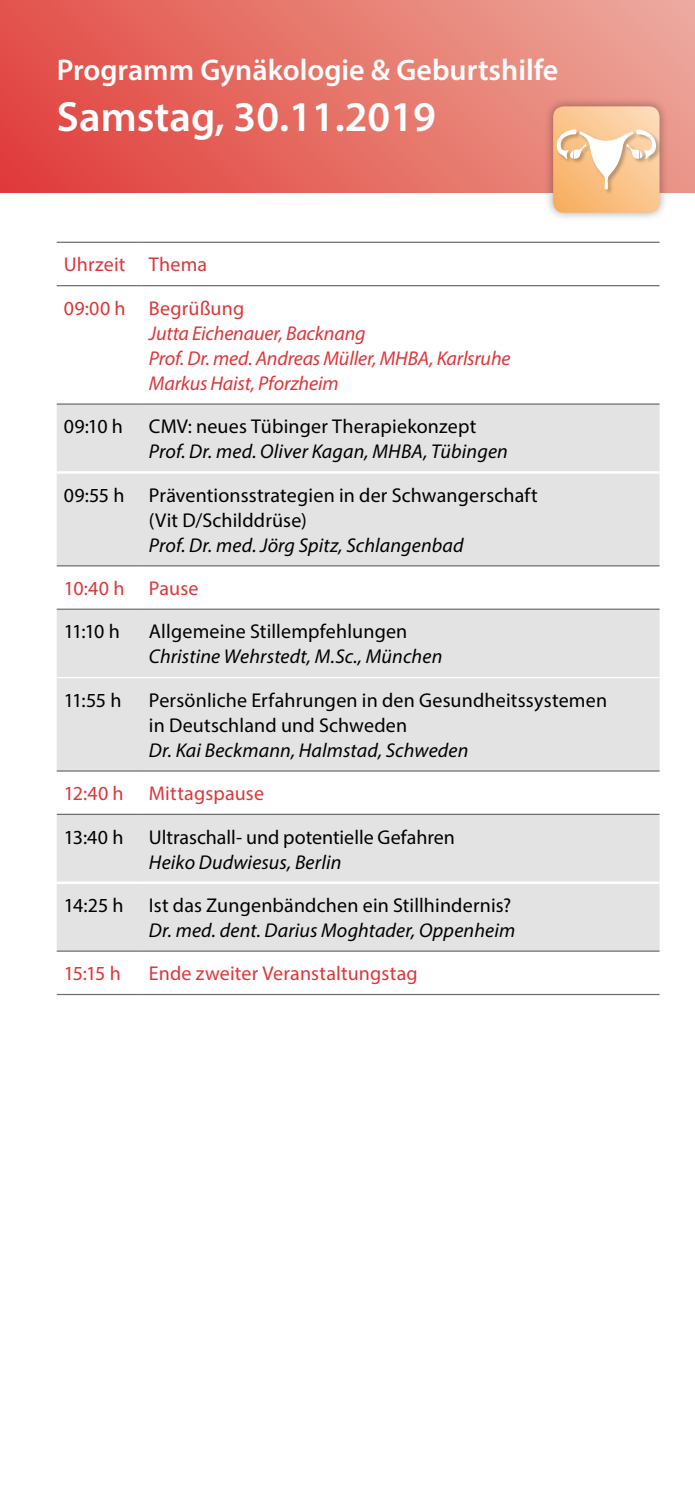
<style>
.page{position:relative;width:695px;height:1489px;background:#fff}
.page>*{position:absolute;margin:0;border:0;box-sizing:border-box;transform-origin:0 0}
.t1{font:600 42.5px "Myriad Pro";color:#fff}
.t2{font:600 30px "Myriad Pro";color:#fff}
.t3{font:20px/25px "Myriad Pro";letter-spacing:.005em;color:#000}
.t4{font:italic 20px "Myriad Pro";letter-spacing:.01em;color:#000}
.t5{font:20px/43.2px "Myriad Pro";letter-spacing:.01em;color:#df3539}
.t6{font:italic 20px/25px "Myriad Pro";letter-spacing:-.005em;color:#df3539}
</style>
<div class="page">
<div style="left:0;top:0;width:694px;height:192px;background:linear-gradient(to right,#e14641,#eca497)"></div>
<svg style="left:57px;top:404px;width:602px;height:546px;fill:#e3e3e3"></svg>
<hr style="left:57px;top:242px;width:85px;height:1px;background:#706f6f">
<hr style="left:142px;top:242px;width:517px;height:1px;background:#706f6f">
<hr style="left:57px;top:471px;width:85px;height:2px;background:#fff">
<hr style="left:142px;top:471px;width:517px;height:2px;background:#fff">
<hr style="left:57px;top:565px;width:85px;height:1px;background:#706f6f">
<hr style="left:142px;top:565px;width:517px;height:1px;background:#706f6f">
<hr style="left:57px;top:813px;width:85px;height:2px;background:#706f6f">
<hr style="left:142px;top:813px;width:517px;height:2px;background:#706f6f">
<hr style="left:57px;top:950px;width:85px;height:1px;background:#706f6f">
<hr style="left:142px;top:950px;width:517px;height:1px;background:#706f6f">
<hr style="left:57px;top:993px;width:85px;height:2px;background:#706f6f">
<hr style="left:142px;top:993px;width:517px;height:2px;background:#706f6f">
<hr style="left:57px;top:881px;width:85px;height:3px;background:#fff">
<hr style="left:142px;top:881px;width:517px;height:3px;background:#fff">
<hr style="left:57px;top:285px;width:85px;height:1px;background:#706f6f">
<hr style="left:142px;top:285px;width:517px;height:1px;background:#706f6f">
<hr style="left:57px;top:403px;width:85px;height:1px;background:#706f6f">
<hr style="left:142px;top:403px;width:517px;height:1px;background:#706f6f">
<hr style="left:142px;top:608px;width:517px;height:2px;background:#706f6f">
<hr style="left:142px;top:770px;width:517px;height:1px;background:#706f6f">
<hr style="left:57px;top:608px;width:85px;height:2px;background:#706f6f">
<hr style="left:57px;top:770px;width:85px;height:1px;background:#706f6f">
<hr style="left:57px;top:677px;width:85px;height:1px;background:#fff">
<hr style="left:142px;top:677px;width:517px;height:1px;background:#fff">
<div style="left:544px;top:97px;width:125px;height:125px;background:#000;opacity:.35"></div>
<svg style="left:553px;top:106px;width:106px;height:107px;background:#f7c99a"></svg>
<h2 class="t2" style="left:57px;top:51px;width:503px">Programm Gynäkologie &amp; Geburtshilfe</h2>
<h1 class="t1" style="left:57px;top:89px;width:380px">Samstag, 30.11.2019</h1>
<p class="t5" style="left:64px;top:243px;width:182px">Uhrzeit Thema<br>09:00 h Begrüßung</p>
<p class="t6" style="left:149px;top:320px;width:363px">Jutta Eichenauer, Backnang<br>Prof. Dr. med. Andreas Müller, MHBA, Karlsruhe<br>Markus Haist, Pforzheim</p>
<p class="t3" style="left:64px;top:413px;width:61px">09:10 h</p>
<p class="t3" style="left:149px;top:413px;width:329px">CMV: neues Tübinger Therapiekonzept</p>
<p class="t4" style="left:149px;top:439px;width:360px">Prof. Dr. med. Oliver Kagan, MHBA, Tübingen</p>
<p class="t3" style="left:149px;top:482px;width:390px;text-indent:-85px">09:55 h Präventionsstrategien in der Schwangerschaft (Vit D/Schilddrüse)</p>
<p class="t4" style="left:149px;top:532px;width:316px">Prof. Dr. med. Jörg Spitz, Schlangenbad</p>
<p class="t5" style="left:64px;top:566px;width:136px">10:40 h Pause</p>
<p class="t3" style="left:64px;top:619px;width:58px">11:10 h</p>
<p class="t3" style="left:149px;top:619px;width:260px">Allgemeine Stillempfehlungen</p>
<p class="t4" style="left:149px;top:644px;width:295px">Christine Wehrstedt, M.Sc., München</p>
<p class="t3" style="left:64px;top:687px;width:59px">11:55 h</p>
<p class="t3" style="left:149px;top:687px;width:460px">Persönliche Erfahrungen in den Gesundheitssystemen in Deutschland und Schweden</p>
<p class="t4" style="left:149px;top:737px;width:321px">Dr. Kai Beckmann, Halmstad, Schweden</p>
<p class="t5" style="left:64px;top:771px;width:61px">12:40 h</p>
<p class="t5" style="left:149px;top:771px;width:117px">Mittagspause</p>
<p class="t3" style="left:64px;top:824px;width:61px">13:40 h</p>
<p class="t3" style="left:149px;top:824px;width:307px">Ultraschall- und potentielle Gefahren</p>
<p class="t4" style="left:149px;top:849px;width:194px">Heiko Dudwiesus, Berlin</p>
<p class="t3" style="left:64px;top:892px;width:61px">14:25 h</p>
<p class="t3" style="left:149px;top:892px;width:364px">Ist das Zungenbändchen ein Stillhindernis?</p>
<p class="t4" style="left:149px;top:917px;width:368px">Dr. med. dent. Darius Moghtader, Oppenheim</p>
<p class="t5" style="left:64px;top:951px;width:58px">15:15 h</p>
<p class="t5" style="left:149px;top:951px;width:270px">Ende zweiter Veranstaltungstag</p>
</div>
